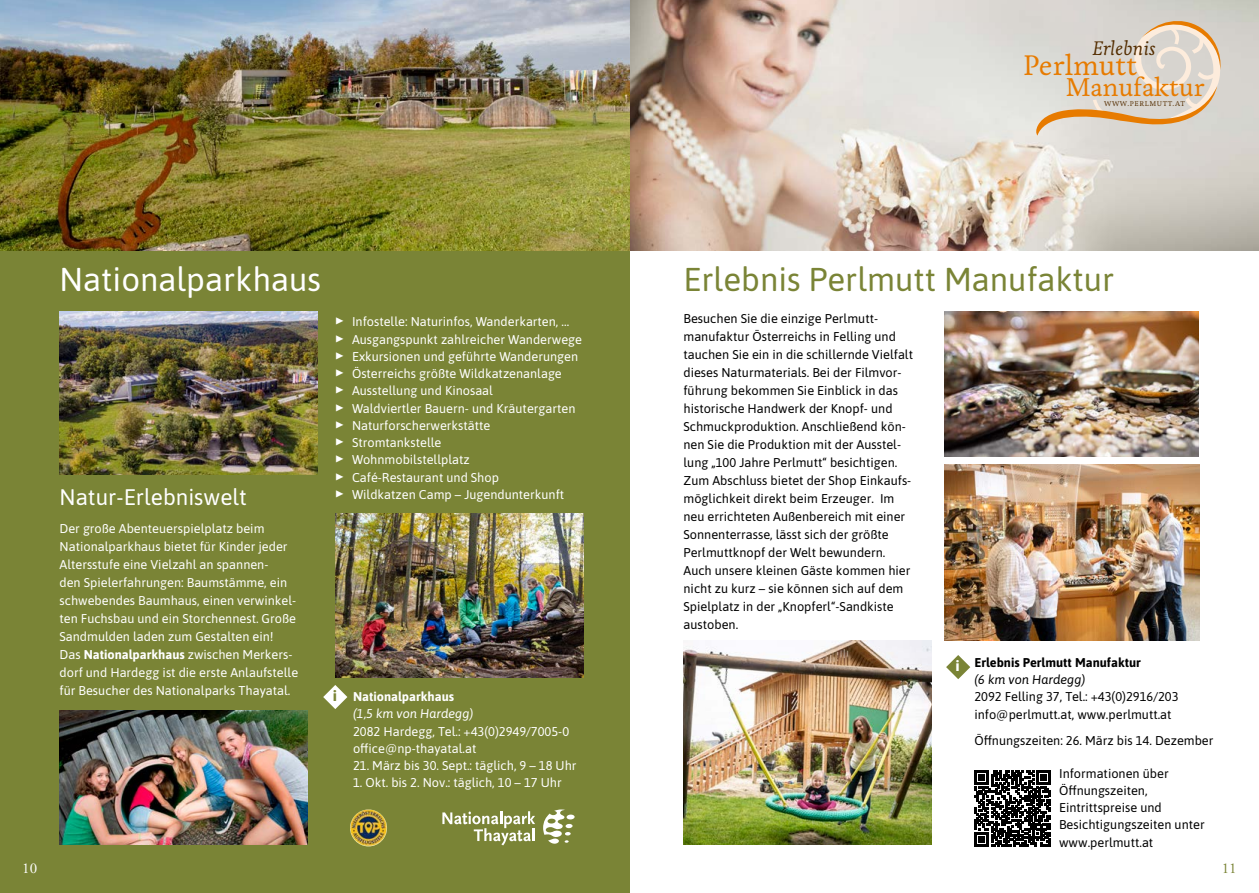
<style>
.page{position:relative;width:1259px;height:893px;background:#fff}
.page>*{position:absolute;margin:0;border:0;box-sizing:border-box;transform-origin:0 0}
.t1{font:33px "Asap";color:#7a8436}
.t2{font:33px "Asap";color:#fff}
.t3{font:28.95px "Livory";color:#e77b00}
.t4{font:26.25px "Livory";letter-spacing:-.01em;color:#e77b00}
.t5{font:22.5px "Asap";color:#fff}
.t6{font:italic 20.1px "Livory";color:#542d00}
.t7{font:700 15.75px "Myriad Pro";color:#fff}
.t8{font:700 15.75px "Myriad Pro";color:#7a8436}
.t9{font:15px "Adobe Garamond Pro";color:#fff}
.t10{font:15px "Adobe Garamond Pro";color:#7a8436}
.t11{font:12.75px/17.2px "Asap";color:#fff}
.t12{font:12.75px/18px "Asap";color:#000}
.t13{font:700 12.75px "Asap";color:#000}
.t14{font:italic 12.75px "Asap";color:#fff}
.t15{font:700 12.75px "Asap";color:#fff}
.t16{font:italic 12.75px "Asap";color:#000}
.t17{font:7.05px "Livory";letter-spacing:.085em;color:#542d00}
.s1{font-weight:700}
.s2{font-family:"Source Sans Pro";font-weight:700;font-size:15px}
</style>
<div class="page">
<div style="left:0;top:232px;width:629px;height:661px;background:#7a8436"></div>
<img style="left:0;top:0;width:1259px;height:251px">
<svg style="left:946px;top:655px;width:24px;height:24px"></svg>
<img style="left:60px;top:710px;width:248px;height:134px">
<svg style="left:1035px;top:16px;width:187px;height:120px;background:#ddd3c5"></svg>
<img style="left:683px;top:641px;width:249px;height:203px">
<img style="left:944px;top:465px;width:255px;height:176px">
<img style="left:944px;top:311px;width:254px;height:145px">
<img style="left:60px;top:311px;width:257px;height:164px">
<img style="left:335px;top:513px;width:249px;height:164px">
<svg style="left:323px;top:685px;width:24px;height:24px"></svg>
<img style="left:350px;top:809px;width:37px;height:37px;border-radius:18px">
<svg style="left:974px;top:770px;width:76px;height:76px"></svg>
<svg style="left:442px;top:811px;width:93px;height:34px"></svg>
<div style="left:566px;top:814px;width:8px;height:5px;background:#fff;border-radius:50%"></div>
<svg style="left:543px;top:809px;width:29px;height:35px"></svg>
<h3 class="t6" style="left:1092px;top:37px;width:65px">Erlebnis</h3>
<h3 class="t4" style="left:1065px;top:71px;width:141px">Manufaktur</h3>
<p class="t17" style="left:1104px;top:100px;width:82px">WWW.PERLMUTT.AT</p>
<h2 class="t3" style="left:1023px;top:48px;width:116px">Perlmutt</h2>
<h1 class="t2" style="left:60px;top:257px;width:263px">Nationalparkhaus</h1>
<h1 class="t1" style="left:683px;top:257px;width:432px">Erlebnis Perlmutt Manufaktur</h1>
<h3 class="t5" style="left:60px;top:481px;width:189px">Natur-Erlebniswelt</h3>
<p class="t11" style="left:60px;top:519px;width:240px;line-height:18px">Der große Abenteuerspielplatz beim Nationalparkhaus bietet für Kinder jeder Altersstufe eine Vielzahl an spannen-<br>den Spielerfahrungen: Baumstämme, ein schwebendes Baumhaus, einen verwinkel&shy;ten Fuchsbau und ein Storchennest. Große Sandmulden laden zum Gestalten ein!<br>Das <span class="s1">Nationalparkhaus</span> zwischen Merkers&shy;dorf und Hardegg ist die erste Anlaufstelle für Besucher des Nationalparks Thayatal.</p>
<p class="t11" style="left:335px;top:313px;width:248px"><span class="s2">▶</span> Infostelle: Naturinfos, Wanderkarten, …<br><span class="s2">▶</span> Ausgangspunkt zahlreicher Wanderwege <span class="s2">▶</span> Exkursionen und geführte Wanderungen <span class="s2">▶</span> Österreichs größte Wildkatzenanlage<br><span class="s2">▶</span> Ausstellung und Kinosaal<br><span class="s2">▶</span> Waldviertler Bauern- und Kräutergarten <span class="s2">▶</span> Naturforscherwerkstätte<br><span class="s2">▶</span> Stromtankstelle<br><span class="s2">▶</span> Wohnmobilstellplatz<br><span class="s2">▶</span> Café-Restaurant und Shop<br><span class="s2">▶</span> Wildkatzen Camp – Jugendunterkunft</p>
<p class="t8" style="left:333px;top:686px;width:6px">i</p>
<p class="t15" style="left:353px;top:687px;width:103px">Nationalparkhaus</p>
<p class="t14" style="left:353px;top:705px;width:122px">(1,5 km von Hardegg)</p>
<p class="t11" style="left:353px;top:722px;width:218px">2082 Hardegg, Tel.: +43(0)2949/7005-0 office@np-thayatal.at</p>
<p class="t11" style="left:353px;top:756px;width:225px">21. März bis 30. Sept.: täglich, 9 – 18 Uhr</p>
<p class="t11" style="left:353px;top:773px;width:210px">1. Okt. bis 2. Nov.: täglich, 10 – 17 Uhr</p>
<p class="t12" style="left:683px;top:309px;width:231px">Besuchen Sie die einzige Perlmutt&shy;manufaktur Österreichs in Felling und tauchen Sie ein in die schillernde Vielfalt dieses Naturmaterials. Bei der Filmvor&shy;führung bekommen Sie Einblick in das historische Handwerk der Knopf- und Schmuckproduktion. Anschließend kön&shy;nen Sie die Produktion mit der Ausstel&shy;lung „100 Jahre Perlmutt“ besichtigen.<br>Zum Abschluss bietet der Shop Einkaufs&shy;möglichkeit direkt beim Erzeuger. Im neu errichteten Außenbereich mit einer Sonnenterrasse, lässt sich der größte Perlmuttknopf der Welt bewundern.<br>Auch unsere kleinen Gäste kommen hier nicht zu kurz – sie können sich auf dem Spielplatz in der „Knopferl“-Sandkiste austoben.</p>
<p class="t7" style="left:955px;top:656px;width:6px">i</p>
<p class="t13" style="left:974px;top:653px;width:168px">Erlebnis Perlmutt Manufaktur</p>
<p class="t16" style="left:974px;top:671px;width:112px">(6 km von Hardegg)</p>
<p class="t12" style="left:974px;top:688px;width:206px;line-height:17.2px">2092 Felling 37, Tel.: +43(0)2916/203 info@perlmutt.at, www.perlmutt.at</p>
<p class="t12" style="left:974px;top:731px;width:241px">Öffnungszeiten: 26. März bis 14. Dezember</p>
<p class="t12" style="left:1059px;top:764px;width:147px;line-height:17.2px">Informationen über<br>Öffnungszeiten,<br>Eintrittspreise und<br>Besichtigungszeiten unter www.perlmutt.at</p>
<p class="t9" style="left:22px;top:860px;width:16px">10</p>
<p class="t10" style="left:1221px;top:860px;width:16px">11</p>
</div>
